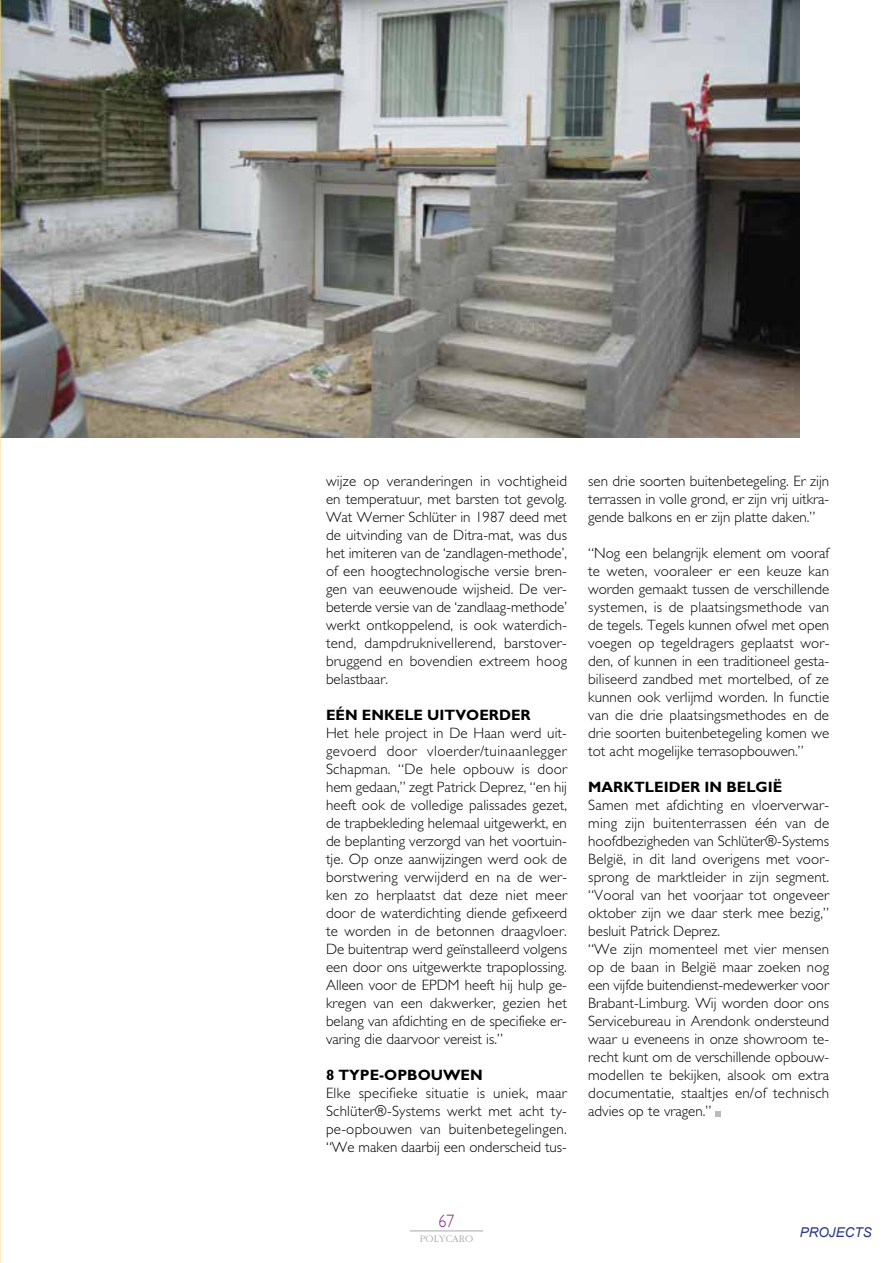
<style>
.page{position:relative;width:893px;height:1263px;background:#fff}
.page>*{position:absolute;margin:0;border:0;box-sizing:border-box;transform-origin:0 0}
.t1{font:300 18px "Gill Sans Std";color:#831f82;scale:.88 1}
.t2{font:300 15px/18px "Gill Sans Std";color:#000;text-align:justify}
.t3{font:700 15px "Gill Sans Std";color:#000}
.t4{font:italic 13.5px "Arial";color:#283583}
.t5{font:300 10.5px "Garamond";color:#a8a8a7}
</style>
<div class="page">
<hr style="left:410px;top:1231px;width:73px;height:1px;background:#a8a8a7">
<svg style="left:715px;top:1111px;width:6px;height:5px"></svg>
<img style="left:0;top:0;width:800px;height:437px">
<p class="t2" style="left:326px;top:472px;width:243px">wijze op veranderingen in vochtigheid en temperatuur, met barsten tot gevolg.<br>Wat Werner Schlüter in 1987 deed met de uitvinding van de Ditra-mat, was dus het imiteren van de ‘zandlagen-methode’, of een hoogtechnologische versie bren&shy;gen van eeuwenoude wijsheid. De ver&shy;beterde versie van de ‘zandlaag-methode’ werkt ontkoppelend, is ook waterdich&shy;tend, dampdruknivellerend, barstover&shy;bruggend en bovendien extreem hoog belastbaar.</p>
<p class="t3" style="left:326px;top:706px;width:206px">EÉN ENKELE UITVOERDER</p>
<p class="t2" style="left:326px;top:724px;width:243px">Het hele project in De Haan werd uit&shy;gevoerd door vloerder/tuinaanlegger Schapman. “De hele opbouw is door hem gedaan,” zegt Patrick Deprez, “en hij heeft ook de volledige palissades gezet, de trapbekleding helemaal uitgewerkt, en de beplanting verzorgd van het voortuin&shy;tje. Op onze aanwijzingen werd ook de borstwering verwijderd en na de wer&shy;ken zo herplaatst dat deze niet meer door de waterdichting diende gefixeerd te worden in de betonnen draagvloer.<br>De buitentrap werd geïnstalleerd volgens een door ons uitgewerkte trapoplossing.<br>Alleen voor de EPDM heeft hij hulp ge&shy;kregen van een dakwerker, gezien het belang van afdichting en de specifieke er&shy;varing die daarvoor vereist is.”</p>
<p class="t3" style="left:326px;top:1066px;width:158px">8 TYPE-OPBOUWEN</p>
<p class="t2" style="left:326px;top:1084px;width:242px">Elke specifieke situatie is uniek, maar Schlüter®-Systems werkt met acht ty&shy;pe-opbouwen van buitenbetegelingen. “We maken daarbij een onderscheid tus-</p>
<p class="t2" style="left:588px;top:472px;width:242px">sen drie soorten buitenbetegeling. Er zijn terrassen in volle grond, er zijn vrij uitkra&shy;gende balkons en er zijn platte daken.”</p>
<p class="t2" style="left:588px;top:544px;width:243px">“Nog een belangrijk element om vooraf te weten, vooraleer er een keuze kan worden gemaakt tussen de verschillende systemen, is de plaatsingsmethode van de tegels. Tegels kunnen ofwel met open voegen op tegeldragers geplaatst wor&shy;den, of kunnen in een traditioneel gesta&shy;biliseerd zandbed met mortelbed, of ze kunnen ook verlijmd worden. In functie van die drie plaatsingsmethodes en de drie soorten buitenbetegeling komen we tot acht mogelijke terrasopbouwen.”</p>
<p class="t3" style="left:588px;top:778px;width:196px">MARKTLEIDER IN BELGIË</p>
<p class="t2" style="left:588px;top:796px;width:243px;text-align:left">Samen met afdichting en vloerverwar&shy;ming zijn buitenterrassen één van de hoofdbezigheden van Schlüter®-Systems België, in dit land overigens met voor&shy;sprong de marktleider in zijn segment. “Vooral van het voorjaar tot ongeveer oktober zijn we daar sterk mee bezig,” besluit Patrick Deprez.<br>“We zijn momenteel met vier mensen op de baan in België maar zoeken nog een vijfde buitendienst-medewerker voor Brabant-Limburg. Wij worden door ons Servicebureau in Arendonk ondersteund waar u eveneens in onze showroom te&shy;recht kunt om de verschillende opbouw&shy;modellen te bekijken, alsook om extra documentatie, staaltjes en/of technisch advies op te vragen.”</p>
<p class="t1" style="left:439px;top:1211px;width:19px">67</p>
<p class="t5" style="left:420px;top:1233px;width:55px">POLYCARO</p>
<p class="t4" style="left:800px;top:1224px;width:74px">PROJECTS</p>
</div>
